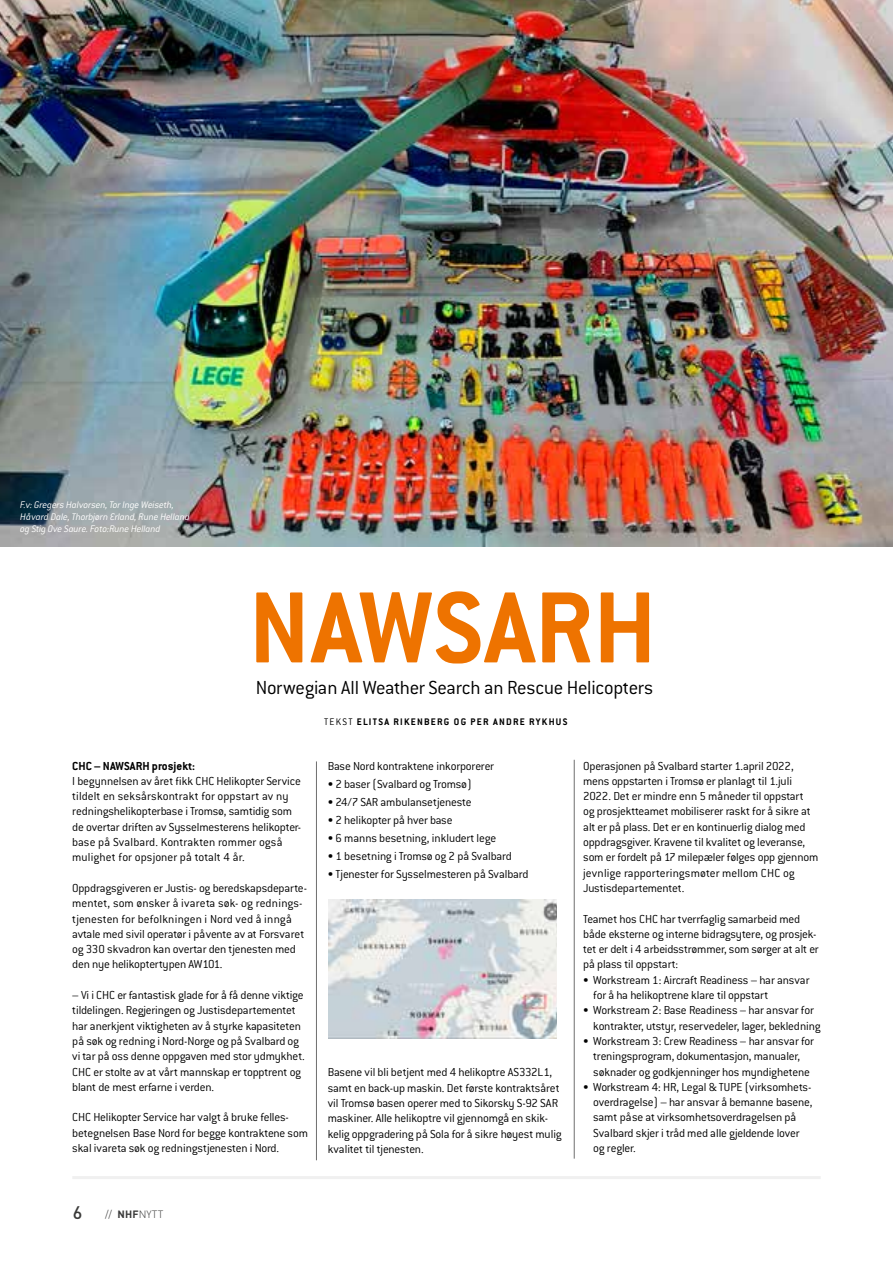
<style>
.page{position:relative;width:893px;height:1263px;background:#fff}
.page>*{position:absolute;margin:0;border:0;box-sizing:border-box;transform-origin:0 0}
.t1{font:700 111px "Conduit ITC";letter-spacing:.005em;color:#ee7300}
.t2{font:300 20.85px "Conduit ITC";letter-spacing:-.015em;color:#000}
.t3{font:500 18px "DINOT";color:#3a3a39}
.t4{font:300 12.75px/15.3px "Conduit ITC";letter-spacing:-.01em;color:#000}
.t5{font:700 12.75px "Conduit ITC";color:#000}
.t6{font:italic 300 10.5px/12px "Conduit ITC";letter-spacing:-.015em;color:#fff}
.t7{font:700 10.5px "Conduit ITC";letter-spacing:.12em;color:#000}
.t8{font:300 10.5px "DINOT";color:#3a3a39}
.s1{font-weight:300}
.s2{font-weight:700}
</style>
<div class="page">
<hr style="left:72px;top:1176px;width:749px;height:3px;background:#f0f0f0">
<img style="left:0;top:0;width:893px;height:546px">
<img style="left:328px;top:900px;width:228px;height:138px">
<hr style="left:574px;top:760px;width:1px;height:398px;background:#6e6e6e">
<hr style="left:316px;top:761px;width:1px;height:399px;background:#6e6e6e">
<p class="t6" style="left:20px;top:499px;width:171px">F.v: Gregers Halvorsen, Tor Inge Weiseth,<br>Håvard Dale, Thorbjørn Erland, Rune Helland og Stig Ove Saure. Foto:Rune Helland</p>
<h1 class="t1" style="left:249px;top:563px;width:409px">NAWSARH</h1>
<h2 class="t2" style="left:256px;top:676px;width:399px">Norwegian All Weather Search an Rescue Helicopters</h2>
<p class="t7" style="left:324px;top:716px;width:245px"><span class="s1">TEKST</span> ELITSA RIKENBERG OG PER ANDRE RYKHUS</p>
<p class="t5" style="left:72px;top:758px;width:124px">CHC – NAWSARH prosjekt:</p>
<p class="t4" style="left:72px;top:773px;width:230px">I begynnelsen av året fikk CHC Helikopter Service tildelt en seksårskontrakt for oppstart av ny redningshelikopterbase i Tromsø, samtidig som de overtar driften av Sysselmesterens helikopter&shy;base på Svalbard. Kontrakten rommer også mulighet for opsjoner på totalt 4 år.</p>
<p class="t4" style="left:72px;top:880px;width:236px">Oppdragsgiveren er Justis- og beredskapsdeparte&shy;mentet, som ønsker å ivareta søk- og rednings&shy;tjenesten for befolkningen i Nord ved å inngå avtale med sivil operatør i påvente av at Forsvaret og 330 skvadron kan overtar den tjenesten med den nye helikoptertypen AW101.</p>
<p class="t4" style="left:72px;top:987px;width:234px">– Vi i CHC er fantastisk glade for å få denne viktige tildelingen. Regjeringen og Justisdepartementet har anerkjent viktigheten av å styrke kapasiteten på søk og redning i Nord-Norge og på Svalbard og vi tar på oss denne oppgaven med stor ydmykhet.<br>CHC er stolte av at vårt mannskap er topptrent og blant de mest erfarne i verden.</p>
<p class="t4" style="left:72px;top:1110px;width:237px">CHC Helikopter Service har valgt å bruke felles&shy;betegnelsen Base Nord for begge kontraktene som skal ivareta søk og redningstjenesten i Nord.</p>
<h3 class="t3" style="left:73px;top:1201px;width:11px">6</h3>
<p class="t8" style="left:105px;top:1208px;width:60px">// <span class="s2">NHF</span>NYTT</p>
<p class="t4" style="left:328px;top:758px;width:168px">Base Nord kontraktene inkorporerer</p>
<p class="t4" style="left:328px;top:776px;width:145px">• 2 baser (Svalbard og Tromsø)</p>
<p class="t4" style="left:328px;top:794px;width:145px">• 24/7 SAR ambulansetjeneste</p>
<p class="t4" style="left:328px;top:812px;width:126px">• 2 helikopter på hver base</p>
<p class="t4" style="left:328px;top:830px;width:170px">• 6 manns besetning, inkludert lege</p>
<p class="t4" style="left:328px;top:848px;width:186px">• 1 besetning i Tromsø og 2 på Svalbard</p>
<p class="t4" style="left:328px;top:866px;width:202px">• Tjenester for Sysselmesteren på Svalbard</p>
<p class="t4" style="left:328px;top:1065px;width:235px">Basene vil bli betjent med 4 helikoptre AS332L1, samt en back-up maskin. Det første kontraktsåret vil Tromsø basen operer med to Sikorsky S-92 SAR maskiner. Alle helikoptre vil gjennomgå en skik&shy;kelig oppgradering på Sola for å sikre høyest mulig kvalitet til tjenesten.</p>
<p class="t4" style="left:583px;top:758px;width:237px">Operasjonen på Svalbard starter 1.april 2022, mens oppstarten i Tromsø er planlagt til 1.juli 2022. Det er mindre enn 5 måneder til oppstart<br>og prosjektteamet mobiliserer raskt for å sikre at alt er på plass. Det er en kontinuerlig dialog med oppdragsgiver. Kravene til kvalitet og leveranse, som er fordelt på 17 milepæler følges opp gjennom jevnlige rapporteringsmøter mellom CHC og Justisdepartementet.</p>
<p class="t4" style="left:583px;top:911px;width:237px">Teamet hos CHC har tverrfaglig samarbeid med både eksterne og interne bidragsytere, og prosjek&shy;tet er delt i 4 arbeidsstrømmer, som sørger at alt er på plass til oppstart:</p>
<p class="t4" style="left:593px;top:972px;width:218px;text-indent:-10px">• Workstream 1: Aircraft Readiness – har ansvar for å ha helikoptrene klare til oppstart</p>
<p class="t4" style="left:593px;top:1003px;width:229px;text-indent:-10px">• Workstream 2: Base Readiness – har ansvar for kontrakter, utstyr, reservedeler, lager, bekledning</p>
<p class="t4" style="left:583px;top:1033px;width:232px;text-align:center">• Workstream 3: Crew Readiness – har ansvar for treningsprogram, dokumentasjon, manualer, søknader og godkjenninger hos myndighetene</p>
<p class="t4" style="left:593px;top:1079px;width:221px;text-indent:-10px">• Workstream 4: HR, Legal &amp; TUPE (virksomhets&shy;overdragelse) – har ansvar å bemanne basene, samt påse at virksomhetsoverdragelsen på Svalbard skjer i tråd med alle gjeldende lover og regler.</p>
</div>
